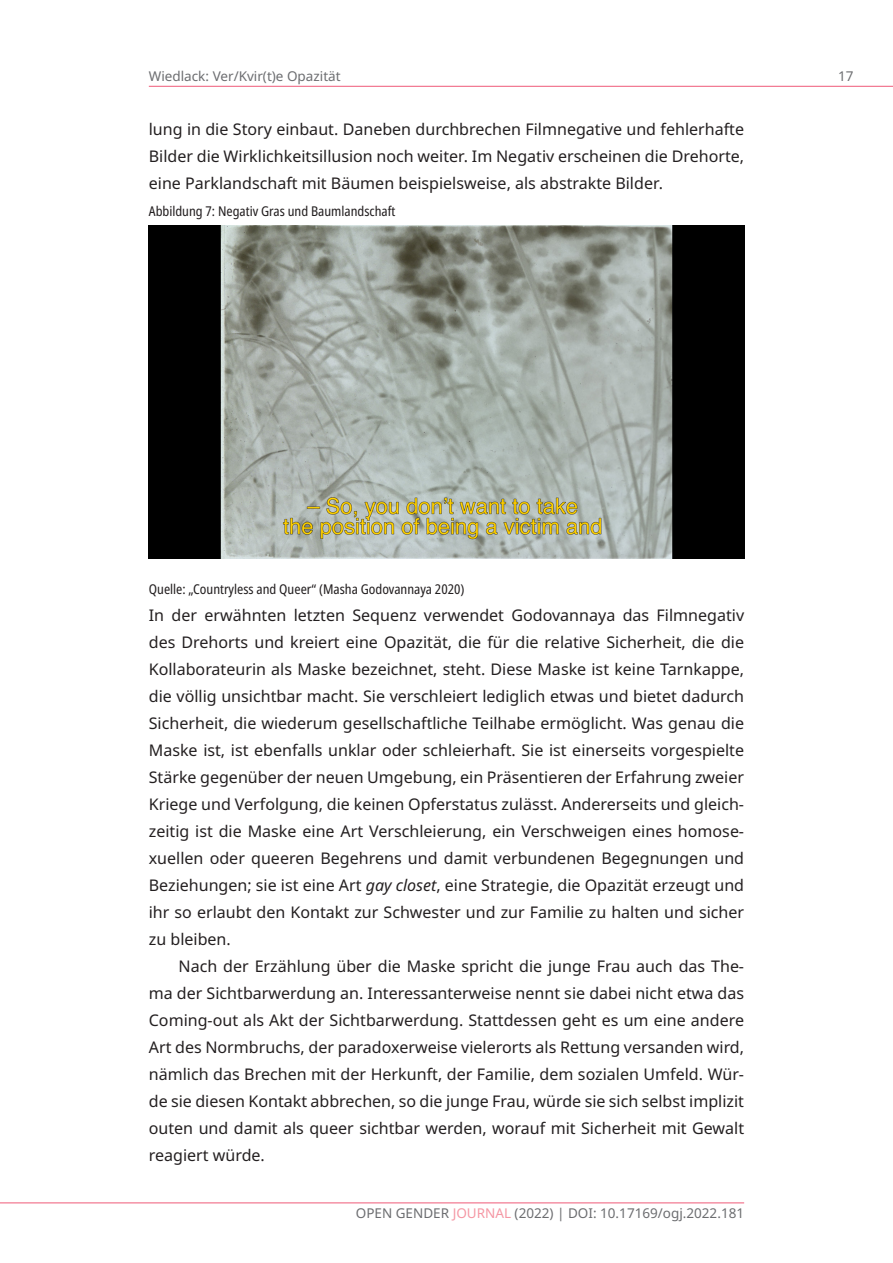
<style>
.page{position:relative;width:893px;height:1263px;background:#fff}
.page>*{position:absolute;margin:0;border:0;box-sizing:border-box;transform-origin:0 0}
.Body_no_indent{font:16.05px/27px "Noto Sans";color:#231f20;text-align:justify}
.Body{font:16.05px/27px "Noto Sans";color:#231f20;text-align:justify}
.t1{font:condensed 13.5px "Noto Sans";color:#231f20}
.t2{font:13.5px "Noto Sans";color:#6c6d70}
.s1{font-style:italic}
.s2{color:#f597a4}
</style>
<div class="page">
<hr style="left:149px;top:86px;width:744px;height:1px;background:#f16c87">
<hr style="left:0;top:1202px;width:744px;height:1px;background:#f16c87">
<img style="left:149px;top:225px;width:595px;height:333px">
<p class="t2" style="left:149px;top:67px;width:193px">Wiedlack: Ver/Kvir(t)e Opazität</p>
<p class="Body_no_indent" style="left:149px;top:116px;width:597px">lung in die Story einbaut. Daneben durchbrechen Filmnegative und fehlerhafte Bilder die Wirklichkeitsillusion noch weiter. Im Negativ erscheinen die Drehorte, eine Parklandschaft mit Bäumen beispielsweise, als abstrakte Bilder.</p>
<p class="t1" style="left:149px;top:202px;width:248px">Abbildung 7: Negativ Gras und Baumlandschaft</p>
<p class="t2" style="left:838px;top:67px;width:17px">17</p>
<p class="t1" style="left:149px;top:580px;width:317px">Quelle: „Countryless and Queer“ (Masha Godovannaya 2020)</p>
<p class="Body_no_indent" style="left:149px;top:602px;width:597px">In der erwähnten letzten Sequenz verwendet Godovannaya das Filmnegativ des Drehorts und kreiert eine Opazität, die für die relative Sicherheit, die die Kollaborateurin als Maske bezeichnet, steht. Diese Maske ist keine Tarnkappe, die völlig unsichtbar macht. Sie verschleiert lediglich etwas und bietet dadurch Sicherheit, die wiederum gesellschaftliche Teilhabe ermöglicht. Was genau die Maske ist, ist ebenfalls unklar oder schleierhaft. Sie ist einerseits vorgespielte Stärke gegenüber der neuen Umgebung, ein Präsentieren der Erfahrung zweier Kriege und Verfolgung, die keinen Opferstatus zulässt. Andererseits und gleich&shy;zeitig ist die Maske eine Art Verschleierung, ein Verschweigen eines homose&shy;xuellen oder queeren Begehrens und damit verbundenen Begegnungen und Beziehungen; sie ist eine Art <span class="s1">gay closet</span>, eine Strategie, die Opazität erzeugt und ihr so erlaubt den Kontakt zur Schwester und zur Familie zu halten und sicher zu bleiben.</p>
<p class="Body" style="left:149px;top:953px;width:597px;text-indent:30px">Nach der Erzählung über die Maske spricht die junge Frau auch das The&shy;ma der Sichtbarwerdung an. Interessanterweise nennt sie dabei nicht etwa das Coming-out als Akt der Sichtbarwerdung. Stattdessen geht es um eine andere Art des Normbruchs, der paradoxerweise vielerorts als Rettung versanden wird, nämlich das Brechen mit der Herkunft, der Familie, dem sozialen Umfeld. Wür&shy;de sie diesen Kontakt abbrechen, so die junge Frau, würde sie sich selbst implizit outen und damit als queer sichtbar werden, worauf mit Sicherheit mit Gewalt reagiert würde.</p>
<p class="t2" style="left:356px;top:1204px;width:390px">OPEN GENDER <span class="s2">JOURNAL</span> (2022) | DOI: 10.17169/ogj.2022.181</p>
</div>
